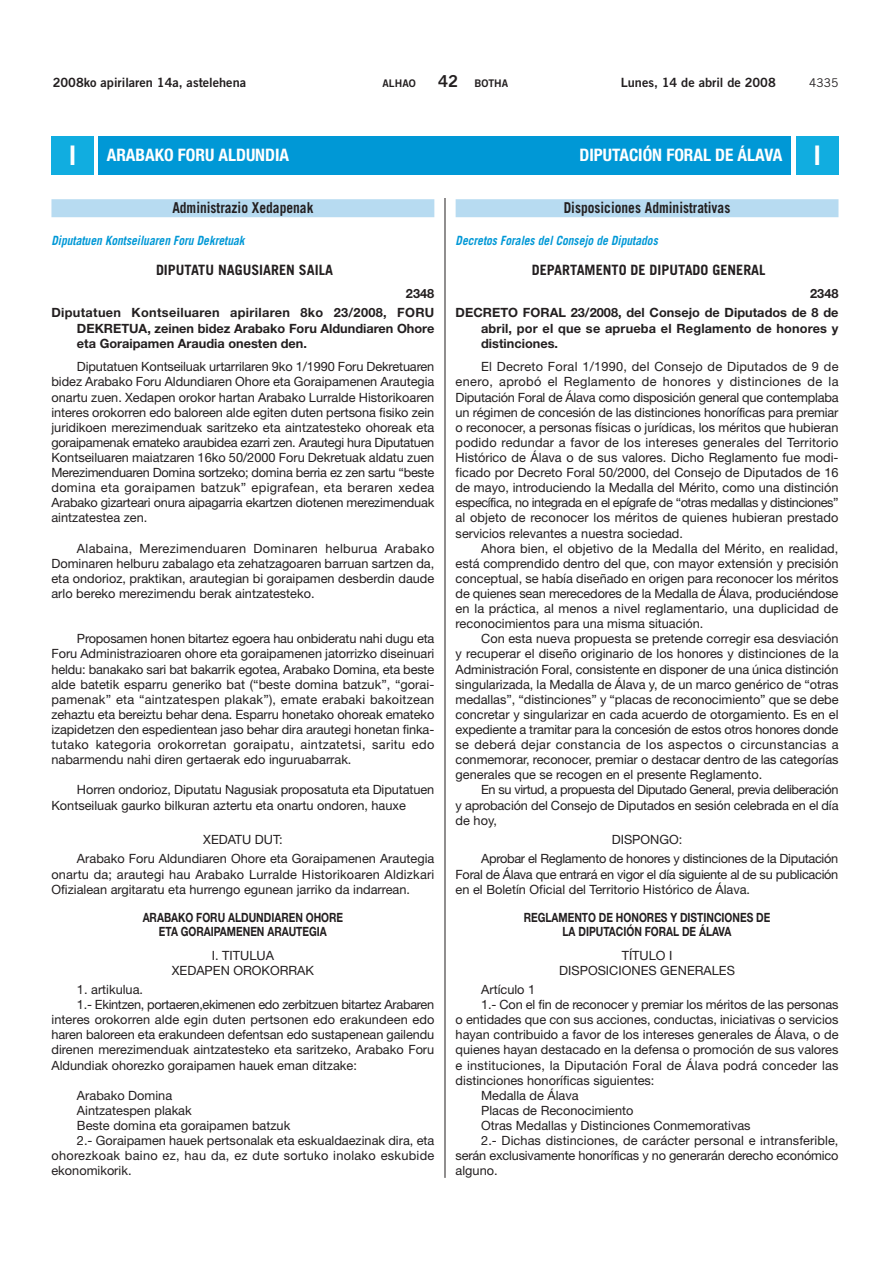
<style>
.page{position:relative;width:893px;height:1263px;background:#fff}
.page>*{position:absolute;margin:0;border:0;box-sizing:border-box;transform-origin:0 0}
.t1{font:700 condensed 17.25px "Helvetica Neue";color:#fff}
.t2{font:700 15px "Trade Gothic";color:#231f20;scale:.9 1}
.t3{font:700 14.25px "Trade Gothic";color:#231f20}
.t4{font:12.75px/15.1px "Helvetica Neue";color:#231f20;text-align:justify}
.t5{font:12.75px/19.4px "Helvetica Neue";letter-spacing:-.025em;color:#231f20}
.t6{font:700 12.75px/15.1px "Helvetica Neue";color:#231f20}
.t7{font:700 12.75px/13.6px "Helvetica Neue";color:#231f20;text-align:center;scale:.8 1}
.t8{font:italic 700 12.75px "Trade Gothic";color:#0098d6;scale:.9 1}
.t9{font:700 12.75px/19.4px "Helvetica Neue";letter-spacing:.025em;color:#231f20;text-align:right}
.t10{font:12.75px "Helvetica Neue";letter-spacing:.02em;color:#231f20}
.t11{font:12.75px "Trade Gothic Bold Two";color:#231f20}
.t12{font:12px "Trade Gothic";color:#231f20}
.t13{font:10.5px "Trade Gothic Bold Two";color:#231f20}
.s1{font-size:16.5px}
.s2{font-family:"Trade Gothic Bold Two";font-weight:400;font-stretch:normal;font-size:27px}
</style>
<div class="page">
<div style="left:455px;top:199px;width:383px;height:18px;background:#b7dbf1"></div>
<hr style="left:444px;top:136px;width:1px;height:1042px;background:#231f20">
<div style="left:51px;top:199px;width:383px;height:18px;background:#b7dbf1"></div>
<div style="left:51px;top:137px;width:787px;height:61px;background:#fff"></div>
<div style="left:51px;top:136px;width:43px;height:38px;background:#11ade0"></div>
<div style="left:796px;top:136px;width:42px;height:38px;background:#11ade0"></div>
<div style="left:405px;top:136px;width:386px;height:38px;background:#0098d6"></div>
<div style="left:98px;top:136px;width:357px;height:38px;background:#0098d6"></div>
<p class="t11" style="left:53px;top:78px;width:195px">2008ko apirilaren 14a, astelehena</p>
<p class="t13" style="left:382px;top:79px;width:35px">ALHAO</p>
<p class="t13" style="left:438px;top:79px;width:72px"><span class="s1">42</span> BOTHA</p>
<p class="t11" style="left:620px;top:78px;width:157px">Lunes, 14 de abril de 2008</p>
<p class="t12" style="left:809px;top:79px;width:31px">4335</p>
<h1 class="t1" style="left:68px;top:149px;width:222px"><span class="s2">I</span> ARABAKO FORU ALDUNDIA</h1>
<h1 class="t1" style="left:579px;top:149px;width:244px">DIPUTACIÓN FORAL DE ÁLAVA <span class="s2">I</span></h1>
<p class="t2" style="left:172px;top:202px;width:158px">Administrazio Xedapenak</p>
<p class="t8" style="left:51px;top:235px;width:219px">Diputatuen Kontseiluaren Foru Dekretuak</p>
<p class="t3" style="left:156px;top:264px;width:178px">DIPUTATU NAGUSIAREN SAILA</p>
<p class="t9" style="left:51px;top:285px;width:384px">2348<br>Diputatuen Kontseiluaren apirilaren 8ko 23/2008, FORU</p>
<p class="t6" style="left:77px;top:322px;width:359px">DEKRETUA, zeinen bidez Arabako Foru Aldundiaren Ohore eta Goraipamen Araudia onesten den.</p>
<p class="t4" style="left:51px;top:360px;width:384px;text-indent:26px">Diputatuen Kontseiluak urtarrilaren 9ko 1/1990 Foru Dekretuaren bidez Arabako Foru Aldundiaren Ohore eta Goraipamenen Arautegia onartu zuen. Xedapen orokor hartan Arabako Lurralde Historikoaren interes orokorren edo baloreen alde egiten duten pertsona fisiko zein juridikoen merezimenduak saritzeko eta aintzatesteko ohoreak eta goraipamenak emateko araubidea ezarri zen. Arautegi hura Diputatuen Kontseiluaren maiatzaren 16ko 50/2000 Foru Dekretuak aldatu zuen Merezimenduaren Domina sortzeko; domina berria ez zen sartu “beste domina eta goraipamen batzuk” epigrafean, eta beraren xedea Arabako gizarteari onura aipagarria ekartzen diotenen merezimenduak aintzatestea zen.</p>
<p class="t4" style="left:51px;top:542px;width:384px;text-indent:26px">Alabaina, Merezimenduaren Dominaren helburua Arabako Dominaren helburu zabalago eta zehatzagoaren barruan sartzen da, eta ondorioz, praktikan, arautegian bi goraipamen desberdin daude arlo bereko merezimendu berak aintzatesteko.</p>
<p class="t4" style="left:51px;top:632px;width:384px;text-indent:26px">Proposamen honen bitartez egoera hau onbideratu nahi dugu eta Foru Administrazioaren ohore eta goraipamenen jatorrizko diseinuari heldu: banakako sari bat bakarrik egotea, Arabako Domina, eta beste alde batetik esparru generiko bat (“beste domina batzuk”, “gorai&shy;pamenak” eta “aintzatespen plakak”), emate erabaki bakoitzean zehaztu eta bereiztu behar dena. Esparru honetako ohoreak emateko izapidetzen den espedientean jaso behar dira arautegi honetan finka&shy;tutako kategoria orokorretan goraipatu, aintzatetsi, saritu edo nabarmendu nahi diren gertaerak edo inguruabarrak.</p>
<p class="t4" style="left:51px;top:784px;width:384px;text-indent:26px">Horren ondorioz, Diputatu Nagusiak proposatuta eta Diputatuen<br>Kontseiluak gaurko bilkuran aztertu eta onartu ondoren, hauxe</p>
<p class="t4" style="left:77px;top:831px;width:359px;line-height:19.4px;text-indent:126px">XEDATU DUT:<br>Arabako Foru Aldundiaren Ohore eta Goraipamenen Arautegia</p>
<p class="t4" style="left:51px;top:868px;width:384px">onartu da; arautegi hau Arabako Lurralde Historikoaren Aldizkari<br>Ofizialean argitaratu eta hurrengo egunean jarriko da indarrean.</p>
<p class="t7" style="left:143px;top:912px;width:252px">ARABAKO FORU ALDUNDIAREN OHORE<br>ETA GORAIPAMENEN ARAUTEGIA</p>
<p class="t4" style="left:172px;top:949px;width:144px;text-align:center">I. TITULUA<br>XEDAPEN OROKORRAK</p>
<p class="t4" style="left:77px;top:983px;width:68px">1. artikulua.</p>
<p class="t5" style="left:77px;top:996px;width:359px">1.- Ekintzen, portaeren,ekimenen edo zerbitzuen bitartez Arabaren</p>
<p class="t4" style="left:51px;top:1013px;width:384px">interes orokorren alde egin duten pertsonen edo erakundeen edo</p>
<p class="t4" style="left:51px;top:1028px;width:384px">haren baloreen eta erakundeen defentsan edo sustapenean gailendu</p>
<p class="t4" style="left:51px;top:1044px;width:384px">direnen merezimenduak aintzatesteko eta saritzeko, Arabako Foru</p>
<p class="t4" style="left:51px;top:1059px;width:307px">Aldundiak ohorezko goraipamen hauek eman ditzake:</p>
<p class="t4" style="left:77px;top:1089px;width:97px">Arabako Domina</p>
<p class="t4" style="left:77px;top:1104px;width:116px">Aintzatespen plakak</p>
<p class="t4" style="left:77px;top:1119px;width:215px">Beste domina eta goraipamen batzuk</p>
<p class="t4" style="left:77px;top:1134px;width:359px">2.- Goraipamen hauek pertsonalak eta eskualdaezinak dira, eta</p>
<p class="t10" style="left:51px;top:1151px;width:384px">ohorezkoak baino ez, hau da, ez dute sortuko inolako eskubide</p>
<p class="t4" style="left:51px;top:1164px;width:82px">ekonomikorik.</p>
<p class="t2" style="left:563px;top:202px;width:186px">Disposiciones Administrativas</p>
<p class="t8" style="left:455px;top:235px;width:229px">Decretos Forales del Consejo de Diputados</p>
<p class="t3" style="left:532px;top:264px;width:235px">DEPARTAMENTO DE DIPUTADO GENERAL</p>
<p class="t6" style="left:455px;top:285px;width:384px;line-height:19.4px;text-align:right">2348<br>DECRETO FORAL 23/2008, del Consejo de Diputados de 8 de</p>
<p class="t6" style="left:481px;top:322px;width:359px">abril, por el que se aprueba el Reglamento de honores y distinciones.</p>
<p class="t4" style="left:455px;top:360px;width:384px;text-indent:26px">El Decreto Foral 1/1990, del Consejo de Diputados de 9 de enero, aprobó el Reglamento de honores y distinciones de la Diputación Foral de Álava como disposición general que contemplaba un régimen de concesión de las distinciones honoríficas para premiar o reconocer, a personas físicas o jurídicas, los méritos que hubieran podido redundar a favor de los intereses generales del Territorio Histórico de Álava o de sus valores. Dicho Reglamento fue modi&shy;ficado por Decreto Foral 50/2000, del Consejo de Diputados de 16 de mayo, introduciendo la Medalla del Mérito, como una distinción específica, no integrada en el epígrafe de “otras medallas y distinciones” al objeto de reconocer los méritos de quienes hubieran prestado servicios relevantes a nuestra sociedad.</p>
<p class="t4" style="left:455px;top:542px;width:384px;text-indent:26px">Ahora bien, el objetivo de la Medalla del Mérito, en realidad, está comprendido dentro del que, con mayor extensión y precisión conceptual, se había diseñado en origen para reconocer los méritos de quienes sean merecedores de la Medalla de Álava, produciéndose en la práctica, al menos a nivel reglamentario, una duplicidad de reconocimientos para una misma situación.</p>
<p class="t4" style="left:455px;top:632px;width:384px;text-indent:26px">Con esta nueva propuesta se pretende corregir esa desviación y recuperar el diseño originario de los honores y distinciones de la Administración Foral, consistente en disponer de una única distinción singularizada, la Medalla de Álava y, de un marco genérico de “otras medallas”, “distinciones” y “placas de reconocimiento” que se debe concretar y singularizar en cada acuerdo de otorgamiento. Es en el expediente a tramitar para la concesión de estos otros honores donde se deberá dejar constancia de los aspectos o circunstancias a conmemorar, reconocer, premiar o destacar dentro de las categorías generales que se recogen en el presente Reglamento.</p>
<p class="t4" style="left:455px;top:784px;width:384px;text-indent:26px">En su virtud, a propuesta del Diputado General, previa deliberación y aprobación del Consejo de Diputados en sesión celebrada en el día de hoy,</p>
<p class="t5" style="left:481px;top:831px;width:358px;text-indent:131px">DISPONGO:<br>Aprobar el Reglamento de honores y distinciones de la Diputación</p>
<p class="t5" style="left:455px;top:868px;width:384px;line-height:15.1px">Foral de Álava que entrará en vigor el día siguiente al de su publicación en el Boletín Oficial del Territorio Histórico de Álava.</p>
<p class="t7" style="left:523px;top:912px;width:310px">REGLAMENTO DE HONORES Y DISTINCIONES DE<br>LA DIPUTACIÓN FORAL DE ÁLAVA</p>
<p class="t4" style="left:559px;top:949px;width:177px;text-align:center">TÍTULO I<br>DISPOSICIONES GENERALES</p>
<p class="t4" style="left:481px;top:983px;width:56px">Artículo 1</p>
<p class="t4" style="left:481px;top:998px;width:359px">1.- Con el fin de reconocer y premiar los méritos de las personas</p>
<p class="t4" style="left:455px;top:1013px;width:384px">o entidades que con sus acciones, conductas, iniciativas o servicios</p>
<p class="t4" style="left:455px;top:1028px;width:384px">hayan contribuido a favor de los intereses generales de Álava, o de</p>
<p class="t4" style="left:455px;top:1044px;width:384px">quienes hayan destacado en la defensa o promoción de sus valores</p>
<p class="t4" style="left:455px;top:1059px;width:384px">e instituciones, la Diputación Foral de Álava podrá conceder las</p>
<p class="t4" style="left:455px;top:1074px;width:200px">distinciones honoríficas siguientes:</p>
<p class="t4" style="left:481px;top:1089px;width:99px">Medalla de Álava</p>
<p class="t4" style="left:481px;top:1104px;width:154px">Placas de Reconocimiento</p>
<p class="t4" style="left:481px;top:1119px;width:271px">Otras Medallas y Distinciones Conmemorativas</p>
<p class="t4" style="left:481px;top:1134px;width:359px">2.- Dichas distinciones, de carácter personal e intransferible,</p>
<p class="t4" style="left:455px;top:1149px;width:384px">serán exclusivamente honoríficas y no generarán derecho económico</p>
<p class="t4" style="left:455px;top:1164px;width:44px">alguno.</p>
</div>
